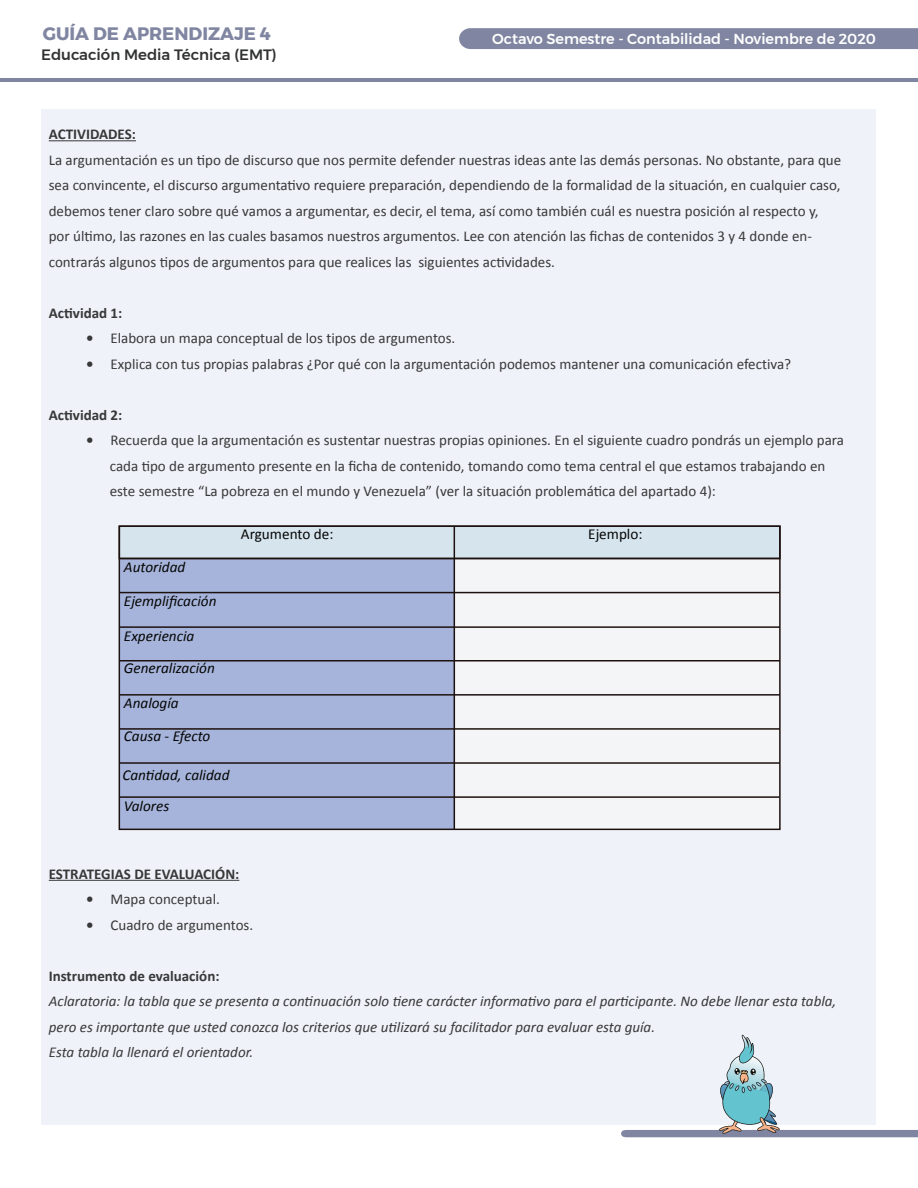
<style>
.page{position:relative;width:918px;height:1188px;background:#fff}
.page>*{position:absolute;margin:0;border:0;box-sizing:border-box;transform-origin:0 0}
.t1{font:700 18px "Montserrat";color:#8086a1}
.t2{font:italic 15.15px/32.2px "Calibri";color:#050504}
.t3{font:15.15px "Calibri";color:#050504}
.t4{font:15px/25.5px "Calibri";color:#373838}
.t5{font:italic 15px/25.5px "Calibri";color:#373838}
.t6{font:700 15px "Calibri";color:#373838}
.t7{font:500 15px "Montserrat";color:#313232}
.t8{font:500 14.4px "Montserrat";color:#fff}
.s1{font-weight:700}
</style>
<div class="page">
<hr style="left:0;top:78px;width:918px;height:3px;background:#8086a1">
<div style="left:459px;top:28px;width:459px;height:21px;background:#8086a1"></div>
<div style="left:41px;top:110px;width:834px;height:1015px;background:#eff2f9"></div>
<hr style="left:49px;top:140px;width:87px;height:1px;background:#373838">
<hr style="left:49px;top:880px;width:190px;height:1px;background:#373838">
<div style="left:454px;top:558px;width:326px;height:271px;background:#f4f5f6"></div>
<div style="left:119px;top:558px;width:335px;height:271px;background:#a6b4db"></div>
<div style="left:119px;top:526px;width:661px;height:32px;background:#d6e4ed"></div>
<div style="left:119px;top:525px;width:662px;height:305px;border:2px solid #1d110f"></div>
<hr style="left:119px;top:558px;width:661px;height:1px;background:#1d110f">
<hr style="left:119px;top:592px;width:661px;height:1px;background:#1d110f">
<hr style="left:119px;top:626px;width:661px;height:2px;background:#1d110f">
<hr style="left:119px;top:660px;width:661px;height:2px;background:#1d110f">
<hr style="left:119px;top:694px;width:661px;height:2px;background:#1d110f">
<hr style="left:119px;top:728px;width:661px;height:2px;background:#1d110f">
<hr style="left:119px;top:762px;width:661px;height:2px;background:#1d110f">
<hr style="left:119px;top:796px;width:660px;height:2px;background:#1d110f">
<hr style="left:454px;top:527px;width:1px;height:303px;background:#1d110f">
<svg style="left:621px;top:1035px;width:297px;height:102px"></svg>
<p class="t1" style="left:43px;top:23px;width:230px">GUÍA DE APRENDIZAJE 4</p>
<p class="t8" style="left:492px;top:33px;width:385px">Octavo Semestre - Contabilidad - Noviembre de 2020</p>
<p class="t7" style="left:41px;top:49px;width:237px">Educación Media Técnica (EMT)</p>
<p class="t6" style="left:49px;top:127px;width:89px">ACTIVIDADES:</p>
<p class="t4" style="left:49px;top:147px;width:794px">La argumentación es un tipo de discurso que nos permite defender nuestras ideas ante las demás personas. No obstante, para que sea convincente, el discurso argumentativo requiere preparación, dependiendo de la formalidad de la situación, en cualquier caso, debemos tener claro sobre qué vamos a argumentar, es decir, el tema, así como también cuál es nuestra posición al respecto y, por último, las razones en las cuales basamos nuestros argumentos. Lee con atención las fichas de contenidos 3 y 4 donde en&shy;contrarás algunos tipos de argumentos para que realices las siguientes actividades.</p>
<p class="t4" style="left:86px;top:300px;width:707px;text-indent:-37px"><span class="s1">Actividad 1:<br>ï</span> Elabora un mapa conceptual de los tipos de argumentos.<br><span class="s1">ï</span> Explica con tus propias palabras ¿Por qué con la argumentación podemos mantener una comunicación efectiva?</p>
<p class="t6" style="left:49px;top:405px;width:75px">Actividad 2:</p>
<p class="t4" style="left:86px;top:427px;width:759px"><span class="s1">ï</span> Recuerda que la argumentación es sustentar nuestras propias opiniones. En el siguiente cuadro pondrás un ejemplo para</p>
<p class="t4" style="left:110px;top:453px;width:717px">cada tipo de argumento presente en la ficha de contenido, tomando como tema central el que estamos trabajando en</p>
<p class="t4" style="left:110px;top:478px;width:608px">este semestre “La pobreza en el mundo y Venezuela” (ver la situación problemática del apartado 4):</p>
<p class="t2" style="left:124px;top:551px;width:63px">Autoridad</p>
<p class="t2" style="left:124px;top:585px;width:94px">Ejemplificación</p>
<p class="t2" style="left:124px;top:621px;width:92px">Experiencia<br>Generalización</p>
<p class="t2" style="left:124px;top:686px;width:88px;line-height:33.2px">Analogía<br>Causa - Efecto</p>
<p class="t2" style="left:123px;top:759px;width:108px;line-height:30.9px">Cantidad, calidad<br>Valores</p>
<p class="t3" style="left:241px;top:525px;width:94px">Argumento de:</p>
<p class="t3" style="left:588px;top:525px;width:56px">Ejemplo:</p>
<p class="t4" style="left:86px;top:861px;width:169px;text-indent:-37px"><span class="s1">ESTRATEGIAS DE EVALUACIÓN:<br>ï</span> Mapa conceptual.<br><span class="s1">ï</span> Cuadro de argumentos.</p>
<p class="t6" style="left:49px;top:966px;width:172px">Instrumento de evaluación:</p>
<p class="t5" style="left:49px;top:988px;width:789px">Aclaratoria: la tabla que se presenta a continuación solo tiene carácter informativo para el participante. No debe llenar esta tabla, pero es importante que usted conozca los criterios que utilizará su facilitador para evaluar esta guía.<br>Esta tabla la llenará el orientador.</p>
</div>
